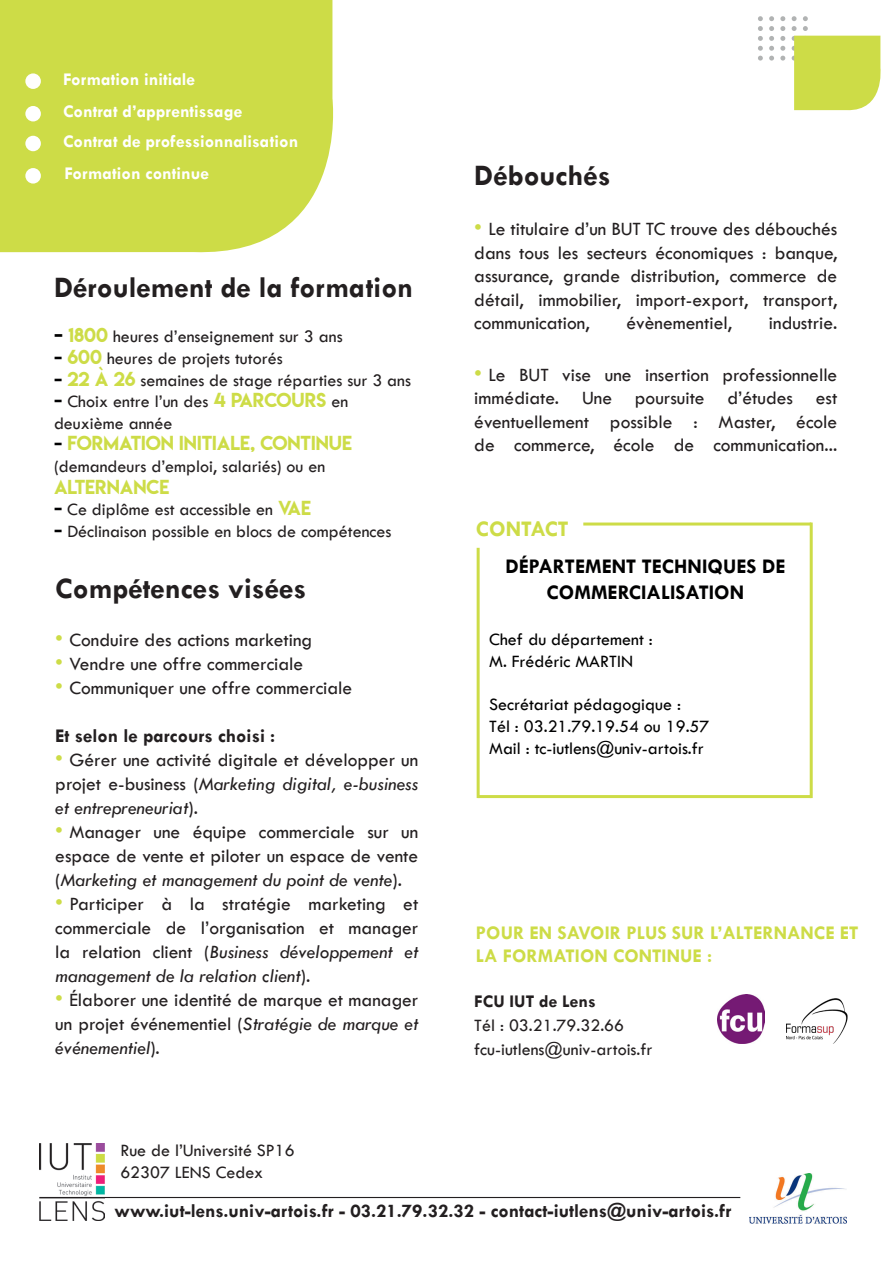
<style>
.page{position:relative;width:893px;height:1263px;background:#fff}
.page>*{position:absolute;margin:0;border:0;box-sizing:border-box;transform-origin:0 0}
.t1{font:700 30px "Tw Cen";color:#231f20}
.t2{font:700 22.5px "Tw Cen";color:#cddc47}
.t3{font:700 21px/25.2px "Tw Cen";color:#000001;text-align:center}
.t4{font:19.5px/24px "Tw Cen";color:#231f20;text-align:justify}
.t5{font:700 19.5px "Tw Cen";color:#231f20}
.t6{font:700 19.5px/23.4px "Tw Cen";color:#cddc47}
.t7{font:18px/21.6px "Tw Cen";color:#231f20}
.t8{font:18px "Tw Cen";color:#000001}
.t9{font:700 18px "Tw Cen";color:#fff}
.t10{font:18px/21.6px "Lemon Milk";color:#cddc47}
.t11{font:700 18px "Tw Cen";color:#231f20}
.s1{font-family:"Lemon Milk";font-size:19.5px;color:#000001}
.s2{font-family:"Lemon Milk";color:#cddc47}
.s3{font-family:"Lemon Milk";color:#000001}
.s4{color:#000001}
.s5{font-family:"Tw Cen";color:#231f20}
.s6{font-size:22.5px;color:#cddc47}
.s7{font-style:italic}
</style>
<div class="page">
<hr style="left:810px;top:522px;width:3px;height:276px;background:#cddc47">
<hr style="left:477px;top:548px;width:3px;height:250px;background:#cddc47">
<hr style="left:583px;top:522px;width:228px;height:3px;background:#cddc47">
<hr style="left:478px;top:795px;width:333px;height:3px;background:#cddc47">
<div style="left:0;top:0;width:334px;height:253px;background:#cddc47"></div>
<img style="left:750px;top:1173px;width:96px;height:50px">
<img style="left:40px;top:1144px;width:64px;height:76px">
<hr style="left:39px;top:1197px;width:701px;height:1px;background:#231f20">
<svg style="left:758px;top:16px;width:5px;height:45px"></svg>
<svg style="left:769px;top:16px;width:5px;height:45px"></svg>
<svg style="left:780px;top:16px;width:5px;height:45px"></svg>
<svg style="left:792px;top:16px;width:89px;height:95px"></svg>
<img style="left:718px;top:994px;width:47px;height:49px">
<img style="left:786px;top:998px;width:62px;height:45px">
<div style="left:25px;top:73px;width:16px;height:16px;background:#fffefc;border-radius:50%"></div>
<div style="left:25px;top:106px;width:16px;height:15px;background:#fff;border-radius:50%"></div>
<div style="left:25px;top:168px;width:16px;height:16px;background:#fff;border-radius:50%"></div>
<div style="left:25px;top:136px;width:16px;height:15px;background:#fff;border-radius:50%"></div>
<p class="t9" style="left:63px;top:69px;width:134px">Formation initiale</p>
<p class="t9" style="left:63px;top:101px;width:181px">Contrat d’apprentissage</p>
<p class="t9" style="left:63px;top:131px;width:237px">Contrat de professionnalisation</p>
<p class="t9" style="left:64px;top:163px;width:146px">Formation continue</p>
<p class="t1" style="left:54px;top:270px;width:361px">Déroulement de la formation</p>
<p class="t7" style="left:54px;top:326px;width:290px"><span class="s1">-</span> <span class="s2">1800</span> heures d’enseignement sur 3 ans</p>
<p class="t7" style="left:54px;top:347px;width:230px"><span class="s3">-</span> <span class="s2">600</span> heures de projets tutorés</p>
<p class="t7" style="left:54px;top:369px;width:359px"><span class="s3">-</span> <span class="s2">22 À 26</span> semaines de stage réparties sur 3 ans</p>
<p class="t7" style="left:54px;top:391px;width:296px"><span class="s3">-</span> Choix entre l’un des <span class="s2">4 PARCOURS</span> en deuxième année</p>
<p class="t10" style="left:54px;top:432px;width:299px"><span class="s4">-</span> FORMATION INITIALE, CONTINUE <span class="s5">(demandeurs d’emploi, salariés) ou en<br></span>ALTERNANCE</p>
<p class="t7" style="left:54px;top:499px;width:258px"><span class="s3">-</span> Ce diplôme est accessible en <span class="s2">VAE</span></p>
<p class="t7" style="left:54px;top:520px;width:339px"><span class="s3">-</span> Déclinaison possible en blocs de compétences</p>
<p class="t1" style="left:55px;top:570px;width:252px">Compétences visées</p>
<p class="t4" style="left:55px;top:628px;width:259px"><span class="s6">•</span> Conduire des actions marketing</p>
<p class="t4" style="left:55px;top:652px;width:250px"><span class="s6">•</span> Vendre une offre commerciale</p>
<p class="t4" style="left:55px;top:676px;width:298px"><span class="s6">•</span> Communiquer une offre commerciale</p>
<p class="t5" style="left:55px;top:724px;width:222px">Et selon le parcours choisi :</p>
<p class="t4" style="left:55px;top:748px;width:365px"><span class="s6">•</span> Gérer une activité digitale et développer un projet e-business (<span class="s7">Marketing digital, e-business et entrepreneuriat</span>).</p>
<p class="t4" style="left:55px;top:820px;width:365px"><span class="s6">•</span> Manager une équipe commerciale sur un espace de vente et piloter un espace de vente (<span class="s7">Marketing et management du point de vente</span>).</p>
<p class="t4" style="left:55px;top:892px;width:365px"><span class="s6">•</span> Participer à la stratégie marketing et commerciale de l’organisation et manager la relation client (<span class="s7">Business développement et management de la relation client</span>).</p>
<p class="t4" style="left:55px;top:988px;width:365px"><span class="s6">•</span> Élaborer une identité de marque et manager un projet événementiel (<span class="s7">Stratégie de marque et événementiel</span>).</p>
<p class="t7" style="left:120px;top:1140px;width:176px">Rue de l’Université SP16</p>
<p class="t7" style="left:120px;top:1161px;width:144px">62307 LENS Cedex</p>
<p class="t1" style="left:474px;top:158px;width:138px">Débouchés</p>
<p class="t4" style="left:474px;top:217px;width:365px;line-height:23.4px"><span class="s6">•</span> Le titulaire d’un BUT TC trouve des débouchés dans tous les secteurs économiques : banque, assurance, grande distribution, commerce de détail, immobilier, import-export, transport, communication,</p>
<p class="t4" style="left:626px;top:311px;width:107px">évènementiel,</p>
<p class="t4" style="left:769px;top:311px;width:70px">industrie.</p>
<p class="t4" style="left:474px;top:363px;width:365px;line-height:23.4px"><span class="s6">•</span> Le BUT vise une insertion professionnelle immédiate. Une poursuite d’études est éventuellement possible : Master, école de commerce, école de communication...</p>
<p class="t2" style="left:476px;top:515px;width:94px">CONTACT</p>
<p class="t3" style="left:505px;top:554px;width:281px">DÉPARTEMENT TECHNIQUES DE<br>COMMERCIALISATION</p>
<p class="t8" style="left:489px;top:629px;width:165px">Chef du département :</p>
<p class="t8" style="left:489px;top:650px;width:145px">M. Frédéric MARTIN</p>
<p class="t8" style="left:489px;top:694px;width:193px">Secrétariat pédagogique :</p>
<p class="t8" style="left:489px;top:715px;width:222px">Tél : 03.21.79.19.54 ou 19.57</p>
<p class="t8" style="left:489px;top:737px;width:216px">Mail : tc-iutlens@univ-artois.fr</p>
<p class="t6" style="left:476px;top:920px;width:384px">POUR EN SAVOIR PLUS SUR L’ALTERNANCE ET<br>LA FORMATION CONTINUE :</p>
<p class="t11" style="left:474px;top:990px;width:123px">FCU IUT de Lens</p>
<p class="t7" style="left:474px;top:1014px;width:151px">Tél : 03.21.79.32.66</p>
<p class="t7" style="left:474px;top:1038px;width:180px">fcu-iutlens@univ-artois.fr</p>
<p class="t5" style="left:115px;top:1199px;width:618px">www.iut-lens.univ-artois.fr - 03.21.79.32.32 - contact-iutlens@univ-artois.fr</p>
</div>
